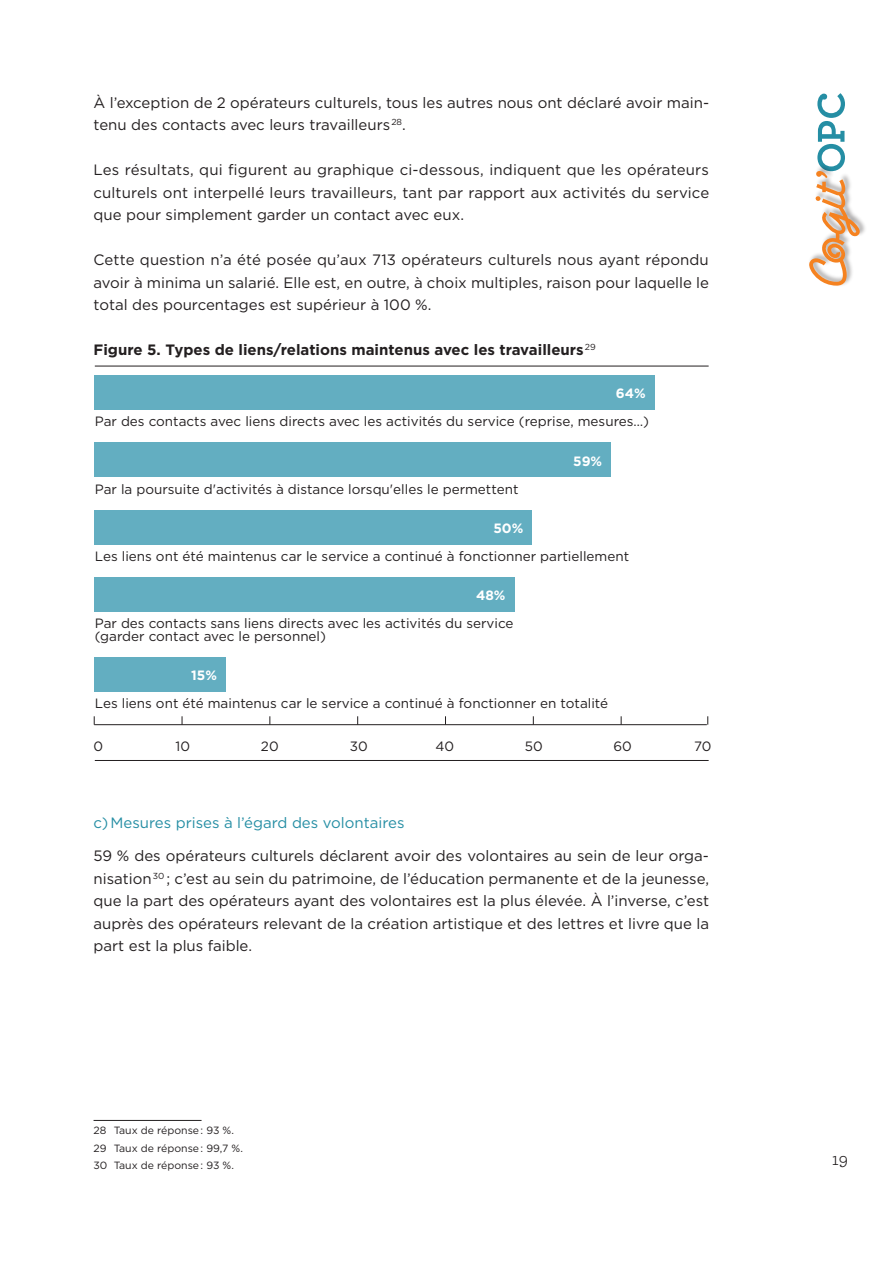
<style>
.page{position:relative;width:893px;height:1263px;background:#fff}
.page>*{position:absolute;margin:0;border:0;box-sizing:border-box;transform-origin:0 0}
.t1{font:18px "Archer";color:#231f20}
.t2{font:15px/22.5px "Gotham";color:#231f20;text-align:justify}
.t3{font:700 15px "Gotham";color:#231f20}
.t4{font:15px "Gotham";color:#258ea4}
.t5{font:13.5px/13.5px "Gotham";color:#231f20}
.t6{font:700 13.5px "Gotham";color:#fff}
.t7{font:10.5px/17.7px "Gotham";color:#231f20}
</style>
<div class="page">
<img style="left:860px;top:219px;width:5px;height:16px">
<svg style="left:809px;top:93px;width:51px;height:193px"></svg>
<hr style="left:94px;top:1120px;width:108px;height:1px;background:#231f20">
<hr style="left:95px;top:366px;width:614px;height:1px;background:#231f20">
<hr style="left:95px;top:760px;width:614px;height:1px;background:#231f20">
<hr style="left:94px;top:724px;width:613px;height:1px;background:#231f20">
<div style="left:94px;top:376px;width:560px;height:34px;background:#63aec1"></div>
<div style="left:94px;top:443px;width:516px;height:34px;background:#63aec1"></div>
<div style="left:94px;top:510px;width:438px;height:34px;background:#63aec1"></div>
<div style="left:94px;top:577px;width:420px;height:34px;background:#63aec1"></div>
<div style="left:94px;top:657px;width:131px;height:34px;background:#63aec1"></div>
<p class="t2" style="left:94px;top:91px;width:617px">À l’exception de 2 opérateurs culturels, tous les autres nous ont déclaré avoir main&shy;tenu des contacts avec leurs travailleurs <sup>28</sup>.</p>
<p class="t2" style="left:94px;top:158px;width:617px">Les résultats, qui figurent au graphique ci-dessous, indiquent que les opérateurs culturels ont interpellé leurs travailleurs, tant par rapport aux activités du service que pour simplement garder un contact avec eux.</p>
<p class="t2" style="left:94px;top:248px;width:617px">Cette question n’a été posée qu’aux 713 opérateurs culturels nous ayant répondu avoir à minima un salarié. Elle est, en outre, à choix multiples, raison pour laquelle le total des pourcentages est supérieur à 100 %.</p>
<p class="t3" style="left:94px;top:340px;width:504px">Figure 5. Types de liens/relations maintenus avec les travailleurs <sup>29</sup></p>
<p class="t6" style="left:616px;top:384px;width:31px">64%</p>
<p class="t5" style="left:95px;top:415px;width:556px">Par des contacts avec liens directs avec les activités du service (reprise, mesures…)</p>
<p class="t5" style="left:95px;top:482px;width:425px">Par la poursuite d'activités à distance lorsqu'elles le permettent</p>
<p class="t6" style="left:487px;top:514px;width:31px">20%</p>
<p class="t6" style="left:493px;top:520px;width:31px">50%</p>
<p class="t6" style="left:573px;top:452px;width:30px">59%</p>
<p class="t5" style="left:95px;top:549px;width:536px">Les liens ont été maintenus car le service a continué à fonctionner partiellement</p>
<p class="t6" style="left:476px;top:586px;width:31px">48%</p>
<p class="t5" style="left:95px;top:616px;width:420px">Par des contacts sans liens directs avec les activités du service (garder contact avec le personnel)</p>
<p class="t6" style="left:191px;top:666px;width:27px">15%</p>
<p class="t5" style="left:95px;top:696px;width:515px">Les liens ont été maintenus car le service a continué à fonctionner en totalité</p>
<p class="t5" style="left:94px;top:740px;width:11px">0</p>
<p class="t5" style="left:176px;top:740px;width:16px">10</p>
<p class="t5" style="left:261px;top:740px;width:19px">20</p>
<p class="t5" style="left:350px;top:740px;width:19px">30</p>
<p class="t5" style="left:435px;top:740px;width:20px">40</p>
<p class="t5" style="left:525px;top:740px;width:19px">50</p>
<p class="t5" style="left:613px;top:740px;width:20px">60</p>
<p class="t5" style="left:694px;top:740px;width:19px">70</p>
<p class="t4" style="left:94px;top:813px;width:312px">c)Mesures prises à l’égard des volontaires</p>
<p class="t2" style="left:94px;top:844px;width:617px">59 % des opérateurs culturels déclarent avoir des volontaires au sein de leur orga&shy;nisation <sup>30</sup> ; c’est au sein du patrimoine, de l’éducation permanente et de la jeunesse, que la part des opérateurs ayant des volontaires est la plus élevée. À l’inverse, c’est auprès des opérateurs relevant de la création artistique et des lettres et livre que la part est la plus faible.</p>
<p class="t7" style="left:94px;top:1121px;width:151px">28 Taux de réponse : 93 %.<br>29 Taux de réponse : 99,7 %.<br>30 Taux de réponse : 93 %.</p>
<p class="t1" style="left:832px;top:1147px;width:18px">19</p>
</div>
